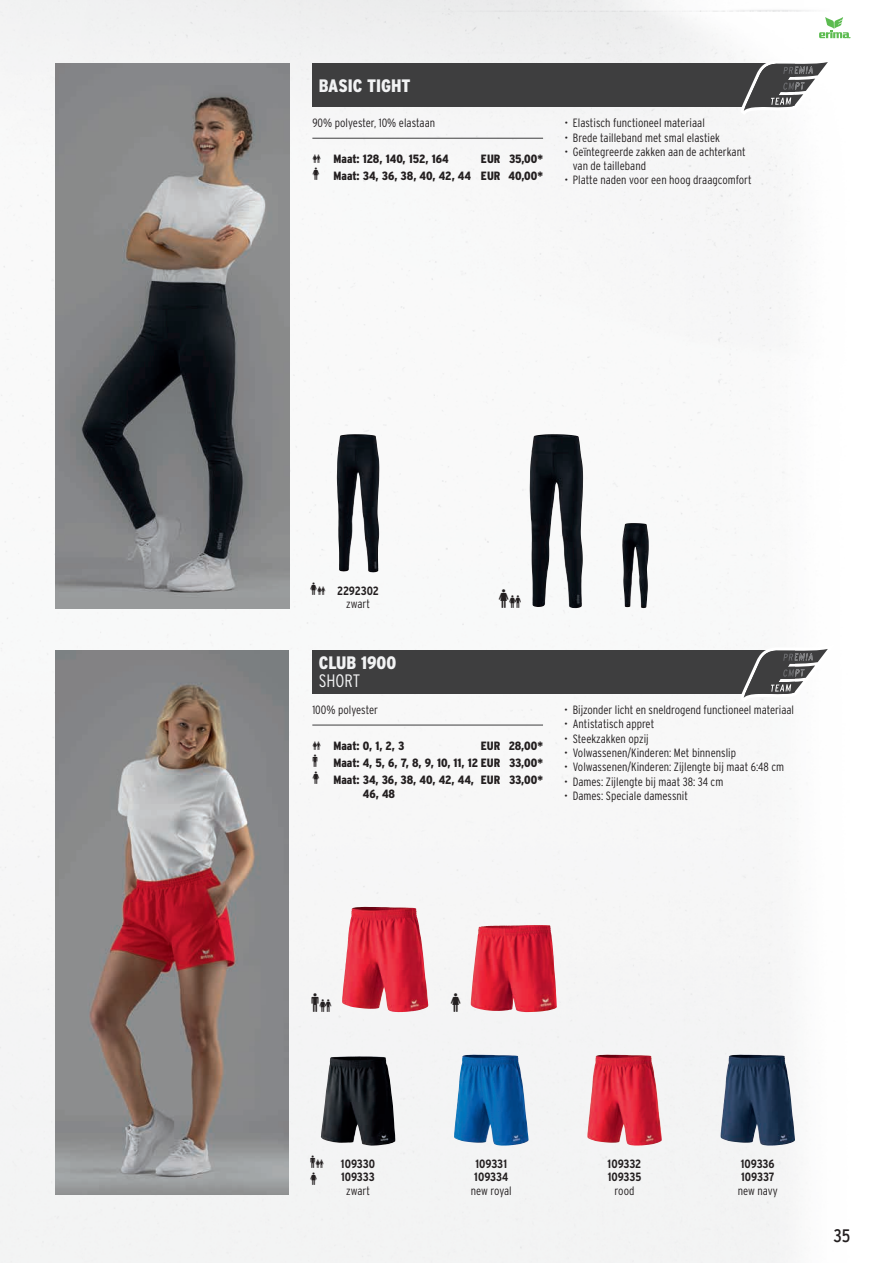
<style>
.page{position:relative;width:893px;height:1263px;background:#fff}
.page>*{position:absolute;margin:0;border:0;box-sizing:border-box;transform-origin:0 0}
.Tabellenkopf{font:900 18px/18px "Interstate Condensed";color:#f2f3f4}
.t1{font:condensed 18px "Interstate";color:#231f20}
.Material{font:300 12px/14.2px "Interstate Condensed";color:#231f20}
.Größenlauf{font:900 12px/14.2px "Interstate Condensed";color:#231f20}
.Artikelnummer{font:700 12px "Interstate Condensed";letter-spacing:-.01em;color:#231f20}
.Preis{font:900 12px "Interstate Condensed";color:#231f20}
.Farbe{font:300 12px "Interstate Condensed";color:#231f20}
.Währung{font:900 12px "Interstate Condensed";color:#231f20}
.s1{font-weight:300}
</style>
<div class="page">
<img style="left:0;top:0;width:851px;height:1263px">
<svg style="left:819px;top:17px;width:31px;height:21px"></svg>
<img style="left:55px;top:651px;width:234px;height:544px">
<img style="left:342px;top:907px;width:86px;height:105px">
<img style="left:471px;top:925px;width:80px;height:87px">
<svg style="left:334px;top:1056px;width:28px;height:1px"></svg>
<img style="left:587px;top:1055px;width:75px;height:91px">
<img style="left:454px;top:1055px;width:75px;height:91px">
<img style="left:720px;top:1055px;width:75px;height:91px">
<img style="left:55px;top:64px;width:234px;height:544px">
<img style="left:530px;top:434px;width:29px;height:173px">
<img style="left:622px;top:523px;width:12px;height:84px">
<img style="left:337px;top:434px;width:23px;height:137px">
<div style="left:312px;top:651px;width:483px;height:43px;background:#3e3e3f"></div>
<hr style="left:312px;top:725px;width:231px;height:1px;background:#3e3e3f">
<svg style="left:740px;top:644px;width:95px;height:58px"></svg>
<div style="left:312px;top:64px;width:483px;height:43px;background:#3e3e3f"></div>
<hr style="left:312px;top:138px;width:231px;height:1px;background:#3e3e3f">
<svg style="left:741px;top:57px;width:94px;height:58px"></svg>
<svg style="left:311px;top:1155px;width:13px;height:30px"></svg>
<svg style="left:311px;top:582px;width:14px;height:12px"></svg>
<svg style="left:313px;top:741px;width:7px;height:43px"></svg>
<svg style="left:312px;top:993px;width:20px;height:19px"></svg>
<svg style="left:451px;top:993px;width:9px;height:19px"></svg>
<svg style="left:313px;top:155px;width:8px;height:25px"></svg>
<svg style="left:499px;top:589px;width:22px;height:19px"></svg>
<p class="Tabellenkopf" style="left:319px;top:76px;width:93px">BASIC TIGHT</p>
<p class="Material" style="left:312px;top:116px;width:124px">90% polyester, 10% elastaan</p>
<p class="Material" style="left:564px;top:116px;width:142px">• Elastisch functioneel materiaal</p>
<p class="Material" style="left:564px;top:130px;width:157px">• Brede tailleband met smal elastiek</p>
<p class="Material" style="left:573px;top:144px;width:174px;text-indent:-9px">• Geïntegreerde zakken aan de achterkant van de tailleband</p>
<p class="Material" style="left:564px;top:173px;width:189px">• Platte naden voor een hoog draagcomfort</p>
<p class="Größenlauf" style="left:334px;top:151px;width:117px">Maat: 128, 140, 152, 164</p>
<p class="Währung" style="left:481px;top:152px;width:21px">EUR</p>
<p class="Preis" style="left:509px;top:152px;width:36px">35,00*</p>
<p class="Größenlauf" style="left:334px;top:168px;width:139px">Maat: 34, 36, 38, 40, 42, 44</p>
<p class="Währung" style="left:481px;top:169px;width:21px">EUR</p>
<p class="Preis" style="left:508px;top:169px;width:36px">40,00*</p>
<p class="Artikelnummer" style="left:337px;top:584px;width:43px">2292302</p>
<p class="Farbe" style="left:346px;top:597px;width:25px">zwart</p>
<p class="Tabellenkopf" style="left:319px;top:654px;width:79px">CLUB 1900<br><span class="s1">SHORT</span></p>
<p class="Material" style="left:312px;top:703px;width:67px">100% polyester</p>
<p class="Material" style="left:564px;top:703px;width:231px">• Bijzonder licht en sneldrogend functioneel materiaal</p>
<p class="Material" style="left:564px;top:717px;width:91px">• Antistatisch appret</p>
<p class="Material" style="left:564px;top:731px;width:86px">• Steekzakken opzij</p>
<p class="Material" style="left:564px;top:745px;width:173px">• Volwassenen/Kinderen: Met binnenslip</p>
<p class="Material" style="left:564px;top:760px;width:221px">• Volwassenen/Kinderen: Zijlengte bij maat 6:48 cm</p>
<p class="Material" style="left:564px;top:774px;width:161px">• Dames: Zijlengte bij maat 38: 34 cm</p>
<p class="Material" style="left:564px;top:788px;width:125px">• Dames: Speciale damessnit</p>
<p class="Größenlauf" style="left:334px;top:738px;width:72px">Maat: 0, 1, 2, 3</p>
<p class="Währung" style="left:481px;top:739px;width:21px">EUR</p>
<p class="Preis" style="left:509px;top:739px;width:36px">28,00*</p>
<p class="Größenlauf" style="left:334px;top:755px;width:168px">Maat: 4, 5, 6, 7, 8, 9, 10, 11, 12 EUR</p>
<p class="Preis" style="left:509px;top:756px;width:35px">33,00*</p>
<p class="Größenlauf" style="left:363px;top:772px;width:113px;text-indent:-29px">Maat: 34, 36, 38, 40, 42, 44,<br>46, 48</p>
<p class="Währung" style="left:481px;top:773px;width:21px">EUR</p>
<p class="Preis" style="left:509px;top:773px;width:35px">33,00*</p>
<p class="Artikelnummer" style="left:341px;top:1157px;width:36px">109330</p>
<p class="Artikelnummer" style="left:341px;top:1170px;width:35px">109333</p>
<p class="Farbe" style="left:346px;top:1184px;width:25px">zwart</p>
<p class="Artikelnummer" style="left:475px;top:1157px;width:33px">109331</p>
<p class="Artikelnummer" style="left:474px;top:1170px;width:36px">109334</p>
<p class="Farbe" style="left:471px;top:1184px;width:43px">new royal</p>
<p class="Artikelnummer" style="left:608px;top:1157px;width:35px">109332</p>
<p class="Artikelnummer" style="left:608px;top:1170px;width:35px">109335</p>
<p class="Farbe" style="left:615px;top:1184px;width:21px">rood</p>
<p class="Artikelnummer" style="left:741px;top:1157px;width:35px">109336</p>
<p class="Artikelnummer" style="left:741px;top:1170px;width:35px">109337</p>
<p class="Farbe" style="left:738px;top:1184px;width:42px">new navy</p>
<h1 class="t1" style="left:833px;top:1225px;width:18px">35</h1>
</div>
